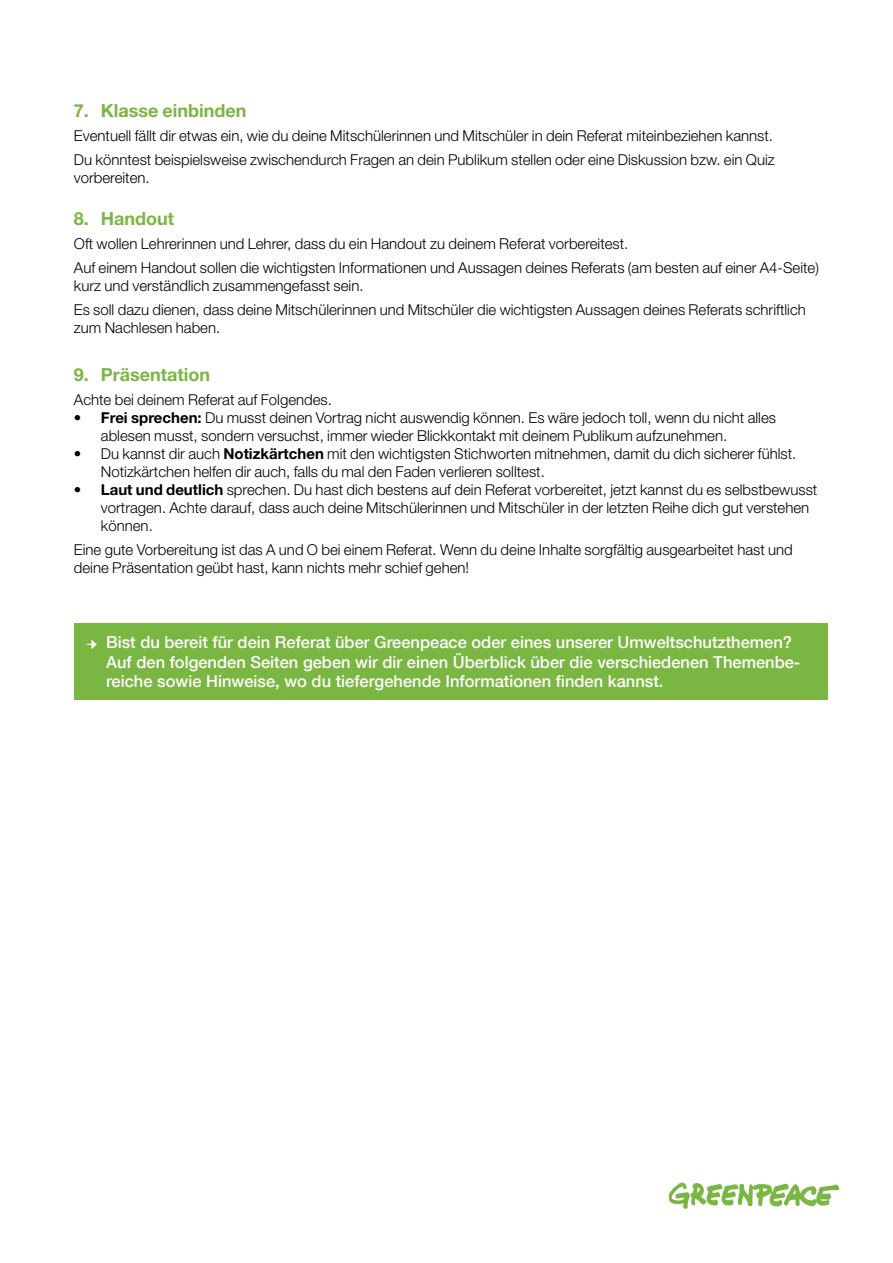
<style>
.page{position:relative;width:893px;height:1263px;background:#fff}
.page>*{position:absolute;margin:0;border:0;box-sizing:border-box;transform-origin:0 0}
.t1{font:700 18px "Helvetica Neue LT Std";color:#7ab642}
.t2{font:700 18px "Minion Pro";color:#fff}
.t3{font:500 16.5px/19.8px "Helvetica Neue LT Com";color:#fff}
.t4{font:300 15px/18px "Helvetica Neue LT Std";color:#000}
.s1{font-weight:700}
</style>
<div class="page">
<svg style="left:669px;top:1183px;width:170px;height:26px"></svg>
<div style="left:74px;top:623px;width:754px;height:77px;background:#7ab642"></div>
<p class="t1" style="left:74px;top:99px;width:174px">7. Klasse einbinden</p>
<p class="t4" style="left:74px;top:123px;width:702px;line-height:24px">Eventuell fällt dir etwas ein, wie du deine Mitschülerinnen und Mitschüler in dein Referat miteinbeziehen kannst.<br>Du könntest beispielsweise zwischendurch Fragen an dein Publikum stellen oder eine Diskussion bzw. ein Quiz</p>
<p class="t4" style="left:74px;top:168px;width:77px">vorbereiten.</p>
<p class="t1" style="left:74px;top:207px;width:102px">8. Handout</p>
<p class="t4" style="left:74px;top:231px;width:747px;line-height:24px">Oft wollen Lehrerinnen und Lehrer, dass du ein Handout zu deinem Referat vorbereitest.<br>Auf einem Handout sollen die wichtigsten Informationen und Aussagen deines Referats (am besten auf einer A4-Seite)</p>
<p class="t4" style="left:74px;top:273px;width:733px;line-height:24px">kurz und verständlich zusammengefasst sein.<br>Es soll dazu dienen, dass deine Mitschülerinnen und Mitschüler die wichtigsten Aussagen deines Referats schriftlich</p>
<p class="t4" style="left:74px;top:318px;width:148px">zum Nachlesen haben.</p>
<p class="t1" style="left:74px;top:363px;width:138px">9. Präsentation</p>
<p class="t4" style="left:74px;top:390px;width:260px">Achte bei deinem Referat auf Folgendes.</p>
<p class="t4" style="left:101px;top:408px;width:677px;text-indent:-27px"><span class="s1">• Frei sprechen:</span> Du musst deinen Vortrag nicht auswendig können. Es wäre jedoch toll, wenn du nicht alles ablesen musst, sondern versuchst, immer wieder Blickkontakt mit deinem Publikum aufzunehmen.</p>
<p class="t4" style="left:101px;top:444px;width:697px;text-indent:-27px">• Du kannst dir auch <span class="s1">Notizkärtchen</span> mit den wichtigsten Stichworten mitnehmen, damit du dich sicherer fühlst.<br>Notizkärtchen helfen dir auch, falls du mal den Faden verlieren solltest.</p>
<p class="t4" style="left:101px;top:480px;width:718px;text-indent:-27px"><span class="s1">• Laut und deutlich</span> sprechen. Du hast dich bestens auf dein Referat vorbereitet, jetzt kannst du es selbstbewusst vortragen. Achte darauf, dass auch deine Mitschülerinnen und Mitschüler in der letzten Reihe dich gut verstehen können.</p>
<p class="t4" style="left:74px;top:540px;width:720px">Eine gute Vorbereitung ist das A und O bei einem Referat. Wenn du deine Inhalte sorgfältig ausgearbeitet hast und deine Präsentation geübt hast, kann nichts mehr schief gehen!</p>
<p class="t2" style="left:86px;top:631px;width:13px">→</p>
<p class="t3" style="left:106px;top:632px;width:696px">Bist du bereit für dein Referat über Greenpeace oder eines unserer Umweltschutzthemen?<br>Auf den folgenden Seiten geben wir dir einen Überblick über die verschiedenen Themenbe&shy;reiche sowie Hinweise, wo du tiefergehende Informationen finden kannst.</p>
</div>
